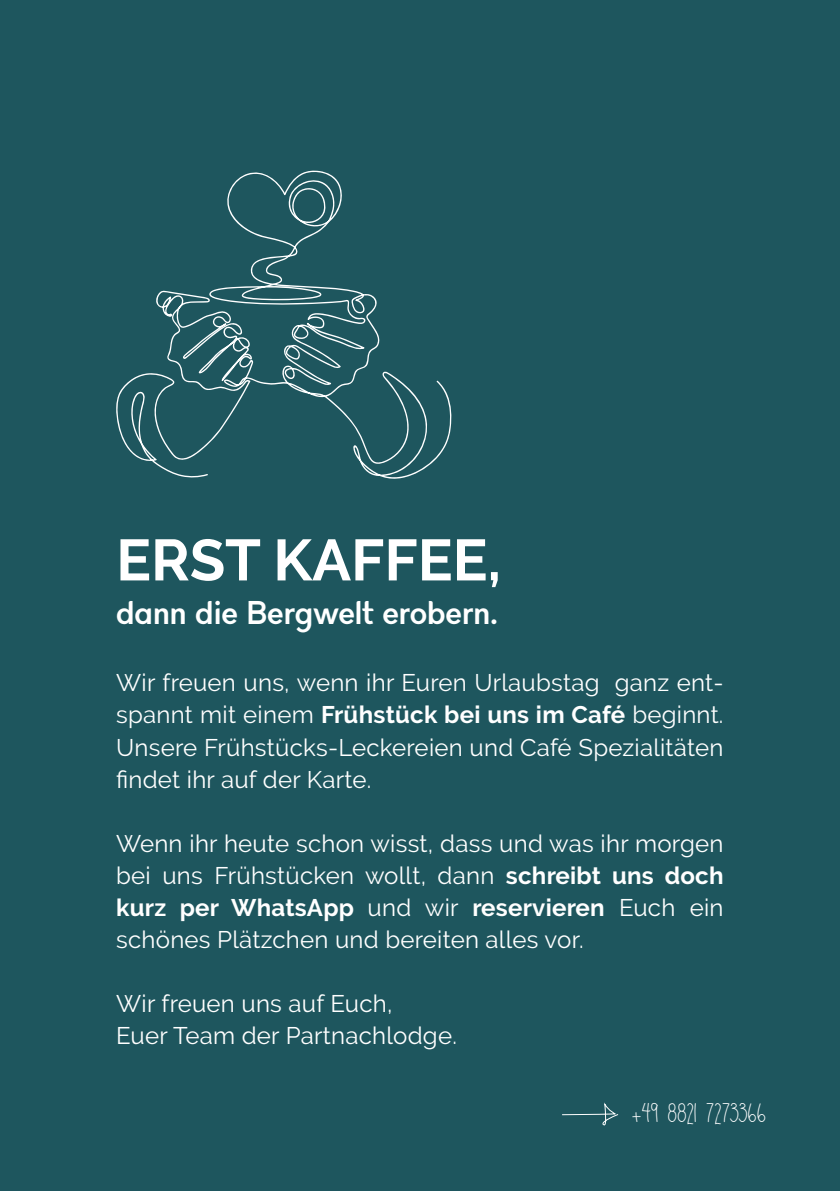
<style>
.page{position:relative;width:840px;height:1191px;background:#fff}
.page>*{position:absolute;margin:0;border:0;box-sizing:border-box;transform-origin:0 0}
.t1{font:700 58px "Raleway";color:#fff}
.t2{font:38px "Quinlee Sans";color:#fff}
.t3{font:24px/32px "Raleway";letter-spacing:.01em;color:#fff;text-align:justify}
.t4{font:22px "DJB Thisis Me";color:#fff}
.s1{font-weight:700}
</style>
<div class="page">
<div style="left:0;top:0;width:839px;height:1191px;background:#1e565e"></div>
<svg style="left:116px;top:170px;width:335px;height:309px"></svg>
<svg style="left:562px;top:1102px;width:56px;height:23px"></svg>
<h1 class="t1" style="left:116px;top:526px;width:386px">ERST KAFFEE,</h1>
<h2 class="t2" style="left:116px;top:593px;width:383px">dann die Bergwelt erobern.</h2>
<p class="t3" style="left:116px;top:667px;width:608px">Wir freuen uns, wenn ihr Euren Urlaubstag ganz ent&shy;spannt mit einem <span class="s1">Frühstück bei uns im Café</span> beginnt.<br>Unsere Frühstücks-Leckereien und Café Spezialitäten findet ihr auf der Karte.</p>
<p class="t3" style="left:116px;top:827px;width:608px">Wenn ihr heute schon wisst, dass und was ihr morgen bei uns Frühstücken wollt, dann <span class="s1">schreibt uns doch kurz per WhatsApp</span> und wir <span class="s1">reservieren</span> Euch ein schönes Plätzchen und bereiten alles vor.</p>
<p class="t3" style="left:116px;top:987px;width:342px">Wir freuen uns auf Euch,<br>Euer Team der Partnachlodge.</p>
<p class="t4" style="left:632px;top:1100px;width:135px">+49 8821 7273366</p>
</div>
